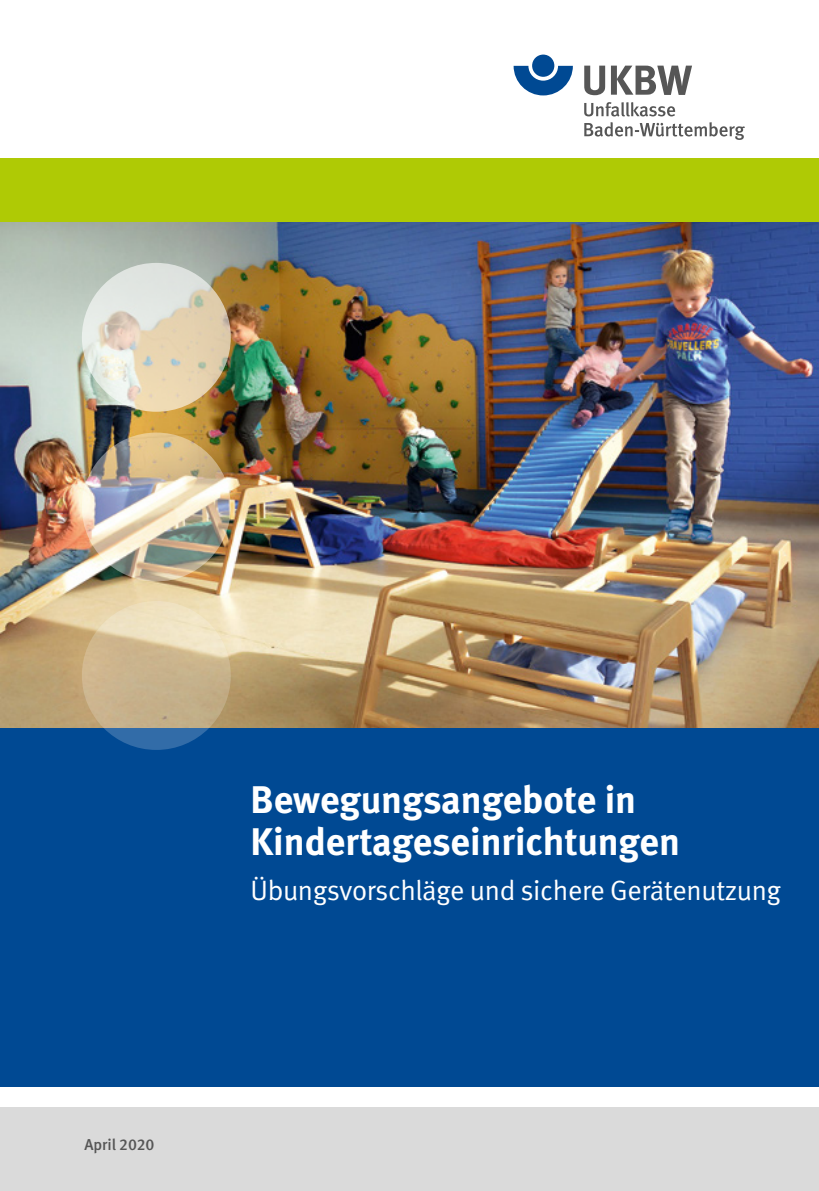
<style>
.page{position:relative;width:819px;height:1191px;background:#fff}
.page>*{position:absolute;margin:0;border:0;box-sizing:border-box;transform-origin:0 0}
.t1{font:700 38.5px/42px "DGUV Meta";color:#fff}
.t2{font:28px "DGUV Meta";letter-spacing:-.01em;color:#fff}
.t3{font:500 15.75px "DGUV Meta";color:#565656}
</style>
<div class="page">
<img style="left:0;top:222px;width:819px;height:506px">
<div style="left:0;top:728px;width:819px;height:358px;background:#004993"></div>
<svg style="left:82px;top:263px;width:149px;height:149px;background:#e3dbc7"></svg>
<img style="left:82px;top:432px;width:149px;height:149px;border-radius:50%">
<svg style="left:82px;top:601px;width:149px;height:149px;background:#c3b79b"></svg>
<div style="left:0;top:159px;width:819px;height:63px;background:#afca05"></div>
<div style="left:0;top:1107px;width:819px;height:84px;background:#dadada"></div>
<div style="left:532px;top:55px;width:22px;height:22px;background:#004993;border-radius:50%"></div>
<svg style="left:513px;top:66px;width:60px;height:29px"></svg>
<svg style="left:584px;top:102px;width:161px;height:38px"></svg>
<svg style="left:584px;top:66px;width:108px;height:29px"></svg>
<p class="t3" style="left:84px;top:1135px;width:72px">April 2020</p>
<p class="t1" style="left:251px;top:779px;width:431px">Bewegungsangebote in<br>Kindertageseinrichtungen</p>
<p class="t2" style="left:251px;top:874px;width:531px">Übungsvorschläge und sichere Gerätenutzung</p>
</div>
